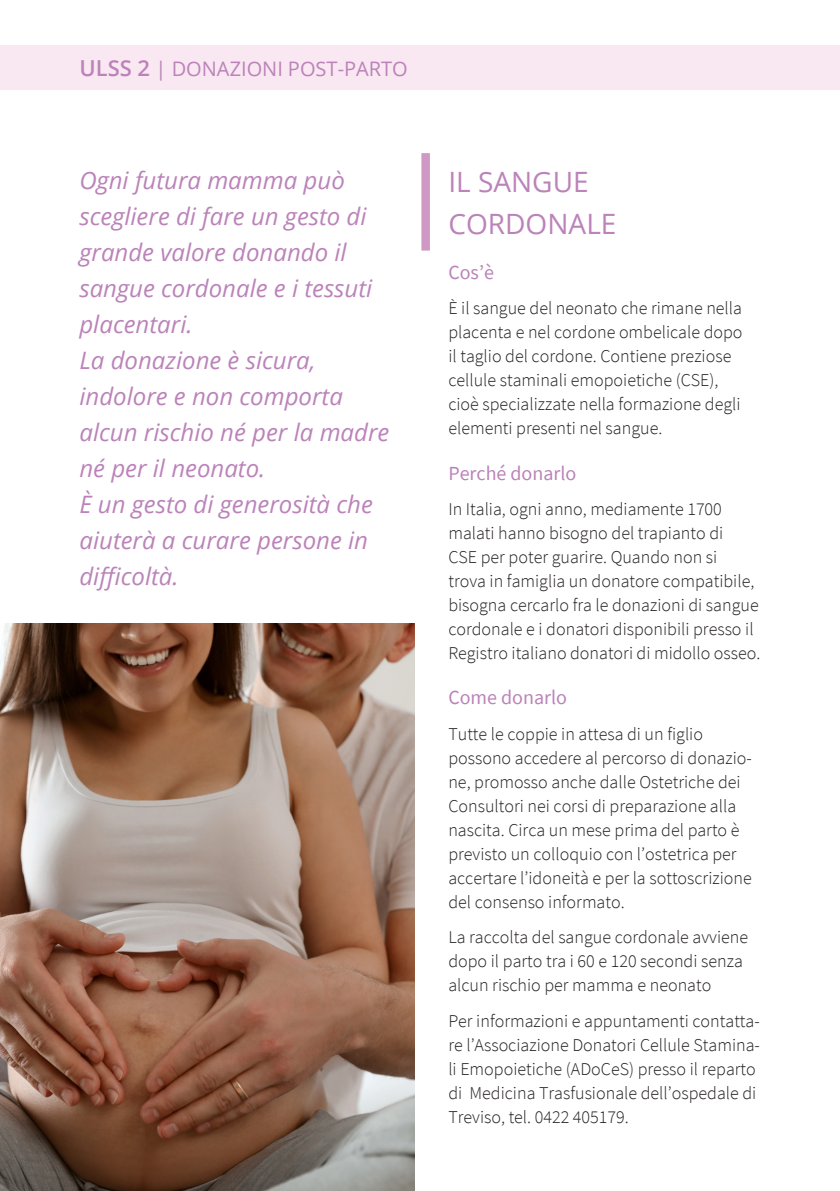
<style>
.page{position:relative;width:840px;height:1191px;background:#fff}
.page>*{position:absolute;margin:0;border:0;box-sizing:border-box;transform-origin:0 0}
.H2a{font:28px/42px "Open Sans";color:#bb83b9}
.intro{font:italic 24px/36px "Open Sans";color:#bb83b9}
.t1{font:20px "Source Sans Pro";color:#bb83b9}
.t2{font:20px "Open Sans";color:#bb83b9}
.par{font:300 18px/24px "Source Sans Pro";color:#231f20}
.s1{font-weight:600;font-size:22px}
</style>
<div class="page">
<div style="left:0;top:45px;width:839px;height:44px;background:#f9e7f1"></div>
<div style="left:421px;top:153px;width:8px;height:98px;background:#d099c5"></div>
<img style="left:0;top:624px;width:414px;height:567px">
<p class="t2" style="left:79px;top:55px;width:330px"><span class="s1">ULSS 2</span> | DONAZIONI POST-PARTO</p>
<p class="intro" style="left:79px;top:161px;width:294px">Ogni futura mamma può scegliere di fare un gesto di grande valore donando il sangue cordonale e i tessuti placentari.</p>
<p class="intro" style="left:79px;top:341px;width:311px">La donazione è sicura, indolore e non comporta alcun rischio né per la madre né per il neonato.</p>
<p class="intro" style="left:79px;top:485px;width:295px">È un gesto di generosità che aiuterà a curare persone in difficoltà.</p>
<p class="H2a" style="left:448px;top:160px;width:169px">IL SANGUE<br>CORDONALE</p>
<h4 class="t1" style="left:448px;top:259px;width:47px">Cos’è</h4>
<p class="par" style="left:448px;top:296px;width:295px">È il sangue del neonato che rimane nella placenta e nel cordone ombelicale dopo il taglio del cordone. Contiene preziose cellule staminali emopoietiche (CSE), cioè specializzate nella formazione degli elementi presenti nel sangue.</p>
<h4 class="t1" style="left:448px;top:460px;width:129px">Perché donarlo</h4>
<p class="par" style="left:448px;top:497px;width:313px">In Italia, ogni anno, mediamente 1700 malati hanno bisogno del trapianto di<br>CSE per poter guarire. Quando non si<br>trova in famiglia un donatore compatibile, bisogna cercarlo fra le donazioni di sangue cordonale e i donatori disponibili presso il Registro italiano donatori di midollo osseo.</p>
<h4 class="t1" style="left:448px;top:685px;width:120px">Come donarlo</h4>
<p class="par" style="left:448px;top:722px;width:305px">Tutte le coppie in attesa di un figlio possono accedere al percorso di donazio&shy;ne, promosso anche dalle Ostetriche dei Consultori nei corsi di preparazione alla nascita. Circa un mese prima del parto è previsto un colloquio con l’ostetrica per accertare l’idoneità e per la sottoscrizione del consenso informato.</p>
<p class="par" style="left:448px;top:925px;width:301px">La raccolta del sangue cordonale avviene dopo il parto tra i 60 e 120 secondi senza alcun rischio per mamma e neonato</p>
<p class="par" style="left:448px;top:1008px;width:313px">Per informazioni e appuntamenti contatta&shy;re l’Associazione Donatori Cellule Stamina&shy;li Emopoietiche (ADoCeS) presso il reparto di Medicina Trasfusionale dell’ospedale di Treviso, tel. 0422 405179.</p>
</div>
